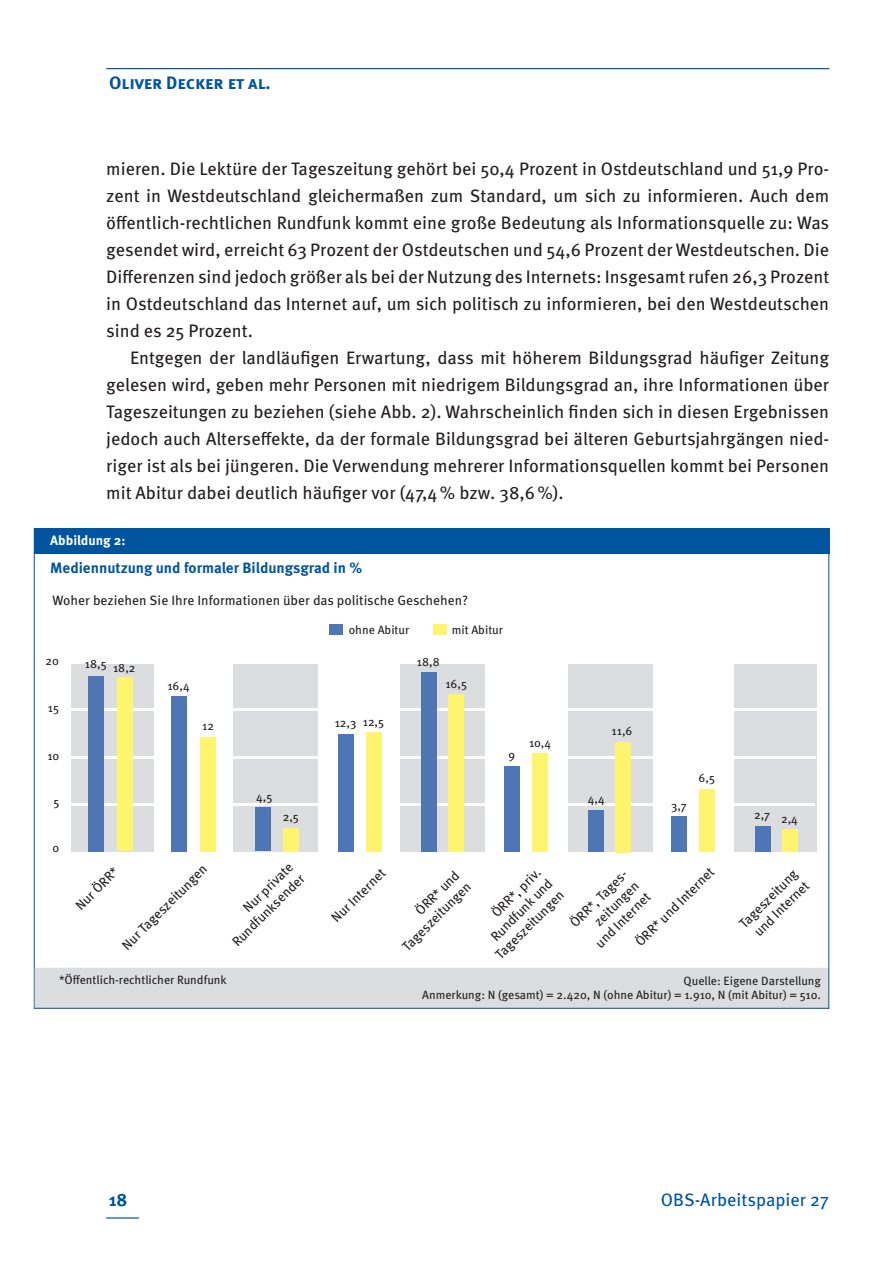
<style>
.page{position:relative;width:893px;height:1263px;background:#fff}
.page>*{position:absolute;margin:0;border:0;box-sizing:border-box;transform-origin:0 0}
.t1{font:18px/27px "Meta OT";color:#231f20;text-align:justify}
.t2{font:700 18px "Meta OT";color:#01559f}
.t3{font:18px "Meta OT";color:#01559f}
.t4{font:700 15px "Meta OT";letter-spacing:-.005em;color:#01559f}
.t5{font:13.5px/16.2px "Meta OT";color:#231f20;text-align:right}
.t6{font:700 13.5px "Meta OT";letter-spacing:-.005em;color:#fff}
.t7{font:12px/14.4px "Meta OT";color:#231f20;text-align:right}
</style>
<div class="page">
<hr style="left:106px;top:1217px;width:33px;height:1px;background:#01559f">
<hr style="left:106px;top:68px;width:723px;height:1px;background:#01559f">
<hr style="left:34px;top:528px;width:1px;height:481px;background:#01559f">
<div style="left:71px;top:662px;width:82px;height:190px;background:#dcdddf"></div>
<div style="left:233px;top:662px;width:85px;height:190px;background:#dcdddf"></div>
<div style="left:400px;top:662px;width:85px;height:190px;background:#dcdddf"></div>
<div style="left:568px;top:662px;width:85px;height:190px;background:#dcdddf"></div>
<div style="left:734px;top:662px;width:83px;height:190px;background:#dcdddf"></div>
<hr style="left:53px;top:757px;width:763px;height:2px;background:#fff">
<hr style="left:58px;top:662px;width:762px;height:2px;background:#fff">
<hr style="left:53px;top:803px;width:762px;height:3px;background:#fff">
<hr style="left:57px;top:709px;width:763px;height:2px;background:#fff">
<div style="left:35px;top:968px;width:794px;height:40px;background:#dcdddf;border:2px solid #dcdddf"></div>
<div style="left:34px;top:528px;width:795px;height:26px;background:#01559f"></div>
<div style="left:88px;top:676px;width:16px;height:175px;background:#4e76b5"></div>
<div style="left:117px;top:678px;width:16px;height:173px;background:#fff46d"></div>
<div style="left:171px;top:696px;width:16px;height:155px;background:#4e76b5"></div>
<div style="left:200px;top:737px;width:16px;height:115px;background:#fff46d"></div>
<div style="left:255px;top:808px;width:16px;height:43px;background:#4e76b5"></div>
<div style="left:283px;top:828px;width:16px;height:23px;background:#fff46d"></div>
<div style="left:338px;top:734px;width:16px;height:117px;background:#4e76b5"></div>
<div style="left:366px;top:732px;width:16px;height:119px;background:#fff46d"></div>
<div style="left:421px;top:672px;width:16px;height:179px;background:#4e76b5"></div>
<div style="left:448px;top:694px;width:16px;height:157px;background:#fff46d"></div>
<div style="left:504px;top:766px;width:16px;height:85px;background:#4e76b5"></div>
<div style="left:532px;top:753px;width:16px;height:98px;background:#fff46d"></div>
<div style="left:588px;top:810px;width:16px;height:41px;background:#4e76b5"></div>
<div style="left:615px;top:742px;width:16px;height:110px;background:#fff46d"></div>
<div style="left:671px;top:816px;width:16px;height:36px;background:#4e76b5"></div>
<div style="left:699px;top:789px;width:16px;height:63px;background:#fff46d"></div>
<div style="left:755px;top:826px;width:16px;height:26px;background:#4e76b5"></div>
<div style="left:782px;top:829px;width:16px;height:23px;background:#fff46d"></div>
<div style="left:329px;top:624px;width:14px;height:11px;background:#4e76b5"></div>
<div style="left:433px;top:624px;width:13px;height:11px;background:#fff46d"></div>
<hr style="left:828px;top:528px;width:1px;height:481px;background:#01559f">
<hr style="left:34px;top:1008px;width:795px;height:1px;background:#01559f">
<p class="t2" style="left:109px;top:71px;width:163px">Oliver Decker et al.</p>
<p class="t1" style="left:106px;top:155px;width:724px">mieren. Die Lektüre der Tageszeitung gehört bei 50,4 Prozent in Ostdeutschland und 51,9 Pro&shy;zent in Westdeutschland gleichermaßen zum Standard, um sich zu informieren. Auch dem öffentlich-rechtlichen Rundfunk kommt eine große Bedeutung als Informationsquelle zu: Was gesendet wird, erreicht 63 Prozent der Ostdeutschen und 54,6 Prozent der Westdeutschen. Die Differenzen sind jedoch größer als bei der Nutzung des Internets: Insgesamt rufen 26,3 Prozent in Ostdeutschland das Internet auf, um sich politisch zu informieren, bei den Westdeutschen sind es 25 Prozent.</p>
<p class="t1" style="left:106px;top:344px;width:724px;text-indent:24px">Entgegen der landläufigen Erwartung, dass mit höherem Bildungsgrad häufiger Zeitung gelesen wird, geben mehr Personen mit niedrigem Bildungsgrad an, ihre Informationen über Tageszeitungen zu beziehen (siehe Abb. 2). Wahrscheinlich finden sich in diesen Ergebnissen jedoch auch Alterseffekte, da der formale Bildungsgrad bei älteren Geburtsjahrgängen nied&shy;riger ist als bei jüngeren. Die Verwendung mehrerer Informationsquellen kommt bei Personen mit Abitur dabei deutlich häufiger vor (47,4% bzw. 38,6%).</p>
<p class="t6" style="left:50px;top:531px;width:77px">Abbildung 2:</p>
<p class="t4" style="left:50px;top:558px;width:314px">Mediennutzung und formaler Bildungsgrad in %</p>
<p class="t5" style="left:53px;top:593px;width:417px">Woher beziehen Sie Ihre Informationen über das politische Geschehen?</p>
<p class="t7" style="left:46px;top:654px;width:15px">20</p>
<p class="t7" style="left:85px;top:659px;width:52px">18,5 18,2</p>
<p class="t7" style="left:48px;top:700px;width:13px">15</p>
<p class="t7" style="left:47px;top:749px;width:14px">10</p>
<p class="t7" style="left:53px;top:795px;width:7px">5</p>
<p class="t7" style="left:53px;top:841px;width:8px">0</p>
<p class="t7" style="left:167px;top:678px;width:24px">16,4</p>
<p class="t7" style="left:202px;top:719px;width:13px">12</p>
<p class="t7" style="left:256px;top:790px;width:18px">4,5</p>
<p class="t7" style="left:283px;top:809px;width:18px">2,5</p>
<p class="t7" style="left:349px;top:622px;width:62px">ohne Abitur</p>
<p class="t7" style="left:452px;top:622px;width:53px">mit Abitur</p>
<p class="t7" style="left:417px;top:655px;width:24px">18,8</p>
<p class="t7" style="left:445px;top:676px;width:23px">16,5</p>
<p class="t7" style="left:335px;top:715px;width:51px">12,3 12,5</p>
<p class="t7" style="left:509px;top:748px;width:8px">9</p>
<p class="t7" style="left:529px;top:735px;width:24px">10,4</p>
<p class="t7" style="left:612px;top:723px;width:22px">11,6</p>
<p class="t7" style="left:588px;top:792px;width:19px">4,4</p>
<p class="t7" style="left:671px;top:799px;width:17px">3,7</p>
<p class="t7" style="left:699px;top:771px;width:18px">6,5</p>
<p class="t7" style="left:754px;top:810px;width:45px">2,7 2,4</p>
<p class="t5" style="left:118px;top:942px;width:116px;rotate:-45deg">Nur Tageszeitungen</p>
<p class="t5" style="left:217px;top:927px;width:97px;rotate:-45deg">Nur private<br>Rundfunksender</p>
<p class="t5" style="left:328px;top:914px;width:72px;rotate:-45deg">Nur Internet</p>
<p class="t5" style="left:469px;top:928px;width:92px;rotate:-45deg">ÖRR*, priv.<br>Rundfunk und<br>Tageszeitungen</p>
<p class="t5" style="left:72px;top:902px;width:56px;rotate:-45deg">Nur ÖRR*</p>
<p class="t5" style="left:632px;top:938px;width:107px;rotate:-45deg">ÖRR* und Internet</p>
<p class="t5" style="left:736px;top:920px;width:78px;text-align:center;rotate:-45deg">Tageszeitung und Internet</p>
<p class="t5" style="left:387px;top:931px;width:92px;rotate:-45deg">ÖRR* und<br>Tageszeitungen</p>
<p class="t5" style="left:566px;top:919px;width:79px;rotate:-45deg">ÖRR*, Tages&shy;zeitungen und Internet</p>
<p class="t7" style="left:59px;top:973px;width:169px">*Öffentlich-rechtlicher Rundfunk</p>
<p class="t7" style="left:422px;top:973px;width:400px">Quelle: Eigene Darstellung<br>Anmerkung: N (gesamt) = 2.420, N (ohne Abitur) = 1.910, N (mit Abitur) = 510.</p>
<p class="t2" style="left:109px;top:1189px;width:20px">18</p>
<p class="t3" style="left:661px;top:1189px;width:170px">OBS-Arbeitspapier 27</p>
</div>
